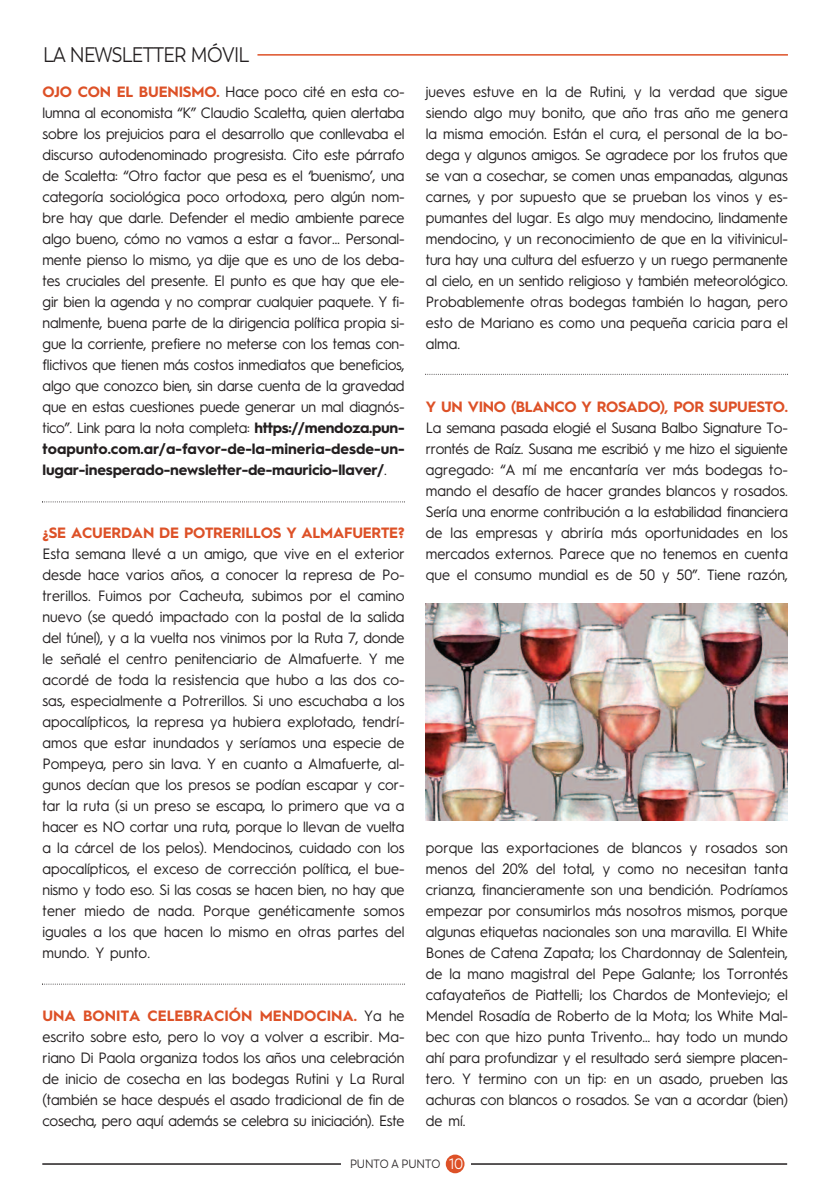
<style>
.page{position:relative;width:830px;height:1191px;background:#fff}
.page>*{position:absolute;margin:0;border:0;box-sizing:border-box;transform-origin:0 0}
.t1{font:21px "Trenda";letter-spacing:-.035em;color:#231f20;scale:.9 1}
.t2{font:15px/21px "Hurme Geometric Sans 1";color:#231f20;text-align:justify;scale:.96 1}
.t3{font:700 15px "Hurme Geometric Sans 1";letter-spacing:-.015em;color:#dd5127}
.t4{font:12px "Trenda";color:#231f20;scale:.9 1}
.s1{font-weight:700;color:#dd5127}
.s2{font-weight:700}
.s3{font-size:15px;color:#fff}
</style>
<div class="page">
<hr style="left:257px;top:54px;width:530px;height:2px;background:#dd5127">
<svg style="left:425px;top:374px;width:361px;height:1px"></svg>
<svg style="left:42px;top:501px;width:362px;height:1px"></svg>
<svg style="left:42px;top:983px;width:361px;height:1px"></svg>
<img style="left:425px;top:603px;width:362px;height:217px">
<hr style="left:42px;top:1163px;width:744px;height:1px;background:#231f20">
<div style="left:341px;top:1148px;width:130px;height:30px;background:#fff"></div>
<div style="left:445px;top:1154px;width:19px;height:19px;background:#dd5127;border-radius:50%"></div>
<h1 class="t1" style="left:43px;top:47px;width:230px">LA NEWSLETTER MÓVIL</h1>
<p class="t2" style="left:43px;top:83px;width:378px"><span class="s1">OJO CON EL BUENISMO.</span> Hace poco cité en esta co&shy;lumna al economista “K” Claudio Scaletta, quien alertaba sobre los prejuicios para el desarrollo que conllevaba el discurso autodenominado progresista. Cito este párrafo de Scaletta: “Otro factor que pesa es el ‘buenismo’, una categoría sociológica poco ortodoxa, pero algún nom&shy;bre hay que darle. Defender el medio ambiente parece algo bueno, cómo no vamos a estar a favor… Personal&shy;mente pienso lo mismo, ya dije que es uno de los deba&shy;tes cruciales del presente. El punto es que hay que ele&shy;gir bien la agenda y no comprar cualquier paquete. Y fi&shy;nalmente, buena parte de la dirigencia política propia si&shy;gue la corriente, prefiere no meterse con los temas con&shy;flictivos que tienen más costos inmediatos que beneficios, algo que conozco bien, sin darse cuenta de la gravedad que en estas cuestiones puede generar un mal diagnós&shy;tico”. Link para la nota completa: <span class="s2">https://mendoza.pun&shy;toapunto.com.ar/a-favor-de-la-mineria-desde-un&shy;lugar-inesperado-newsletter-de-mauricio-llaver/</span>.</p>
<p class="t3" style="left:43px;top:528px;width:363px">¿SE ACUERDAN DE POTRERILLOS Y ALMAFUERTE?</p>
<p class="t2" style="left:43px;top:545px;width:378px">Esta semana llevé a un amigo, que vive en el exterior desde hace varios años, a conocer la represa de Po&shy;trerillos. Fuimos por Cacheuta, subimos por el camino nuevo (se quedó impactado con la postal de la salida del túnel), y a la vuelta nos vinimos por la Ruta 7, donde le señalé el centro penitenciario de Almafuerte. Y me acordé de toda la resistencia que hubo a las dos co&shy;sas, especialmente a Potrerillos. Si uno escuchaba a los apocalípticos, la represa ya hubiera explotado, tendrí&shy;amos que estar inundados y seríamos una especie de Pompeya, pero sin lava. Y en cuanto a Almafuerte, al&shy;gunos decían que los presos se podían escapar y cor&shy;tar la ruta (si un preso se escapa, lo primero que va a hacer es NO cortar una ruta, porque lo llevan de vuelta a la cárcel de los pelos). Mendocinos, cuidado con los apocalípticos, el exceso de corrección política, el bue&shy;nismo y todo eso. Si las cosas se hacen bien, no hay que tener miedo de nada. Porque genéticamente somos iguales a los que hacen lo mismo en otras partes del mundo. Y punto.</p>
<p class="t2" style="left:43px;top:1007px;width:378px"><span class="s1">UNA BONITA CELEBRACIÓN MENDOCINA.</span> Ya he escrito sobre esto, pero lo voy a volver a escribir. Ma&shy;riano Di Paola organiza todos los años una celebración de inicio de cosecha en las bodegas Rutini y La Rural (también se hace después el asado tradicional de fin de cosecha, pero aquí además se celebra su iniciación). Este</p>
<p class="t2" style="left:425px;top:83px;width:378px">jueves estuve en la de Rutini, y la verdad que sigue siendo algo muy bonito, que año tras año me genera la misma emoción. Están el cura, el personal de la bo&shy;dega y algunos amigos. Se agradece por los frutos que se van a cosechar, se comen unas empanadas, algunas carnes, y por supuesto que se prueban los vinos y es&shy;pumantes del lugar. Es algo muy mendocino, lindamente mendocino, y un reconocimiento de que en la vitivinicul&shy;tura hay una cultura del esfuerzo y un ruego permanente al cielo, en un sentido religioso y también meteorológico.<br>Probablemente otras bodegas también lo hagan, pero esto de Mariano es como una pequeña caricia para el alma.</p>
<p class="t3" style="left:425px;top:402px;width:363px">Y UN VINO (BLANCO Y ROSADO), POR SUPUESTO.</p>
<p class="t2" style="left:425px;top:419px;width:378px">La semana pasada elogié el Susana Balbo Signature To&shy;rrontés de Raíz. Susana me escribió y me hizo el siguiente agregado: “A mí me encantaría ver más bodegas to&shy;mando el desafío de hacer grandes blancos y rosados.<br>Sería una enorme contribución a la estabilidad financiera de las empresas y abriría más oportunidades en los mercados externos. Parece que no tenemos en cuenta que el consumo mundial es de 50 y 50”. Tiene razón,</p>
<p class="t2" style="left:425px;top:839px;width:378px">porque las exportaciones de blancos y rosados son menos del 20% del total, y como no necesitan tanta crianza, financieramente son una bendición. Podríamos empezar por consumirlos más nosotros mismos, porque algunas etiquetas nacionales son una maravilla. El White Bones de Catena Zapata; los Chardonnay de Salentein, de la mano magistral del Pepe Galante; los Torrontés cafayateños de Piattelli; los Chardos de Monteviejo; el Mendel Rosadía de Roberto de la Mota; los White Mal&shy;bec con que hizo punta Trivento… hay todo un mundo ahí para profundizar y el resultado será siempre placen&shy;tero. Y termino con un tip: en un asado, prueben las achuras con blancos o rosados. Se van a acordar (bien) de mí.</p>
<p class="t4" style="left:350px;top:1158px;width:127px">PUNTO A PUNTO <span class="s3">10</span></p>
</div>
